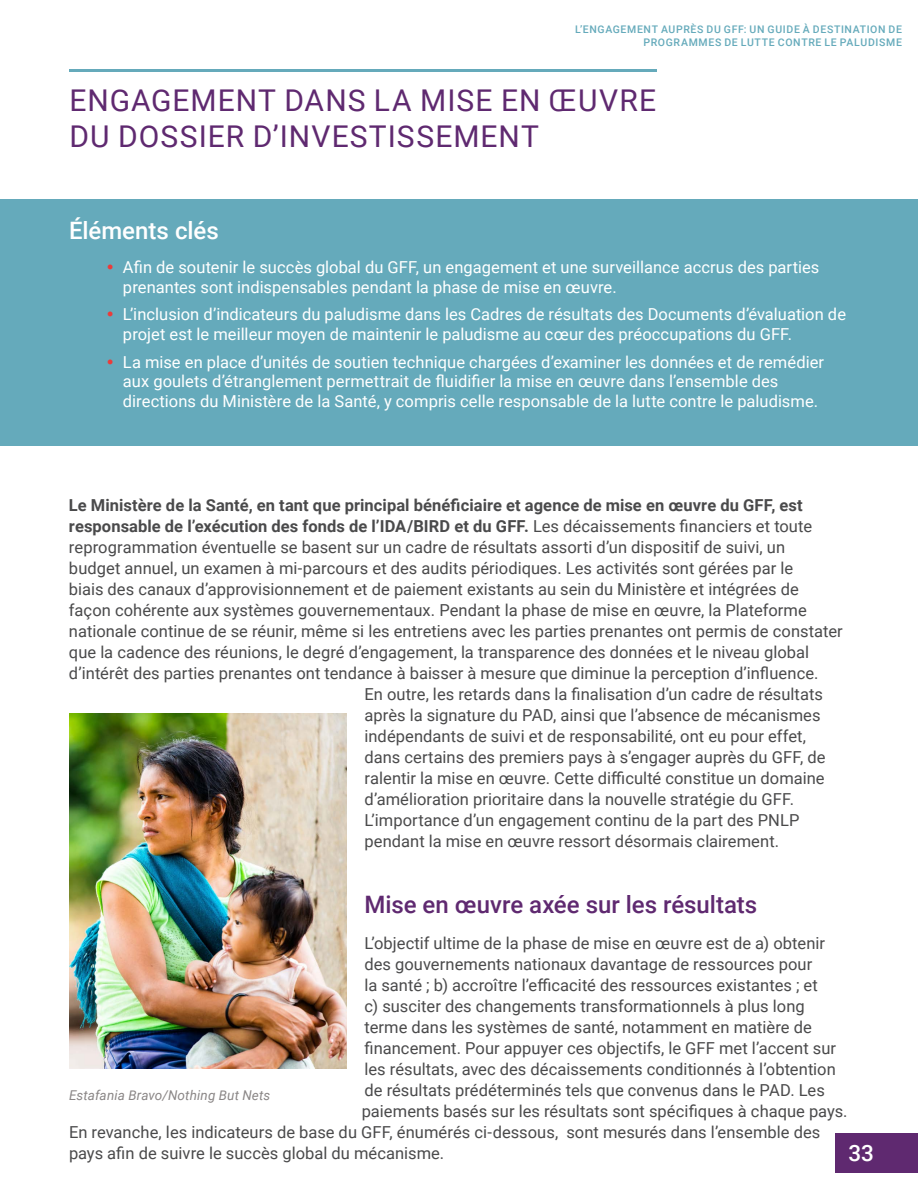
<style>
.page{position:relative;width:918px;height:1188px;background:#fff}
.page>*{position:absolute;margin:0;border:0;box-sizing:border-box;transform-origin:0 0}
.t1{font:30px/36px "Roboto";letter-spacing:.035em;color:#5f2970}
.t2{font:500 24px "Roboto";color:#5f2970}
.t3{font:500 24px "Roboto";color:#fff}
.t4{font:500 22.5px "Roboto";color:#fff}
.t5{font:16.5px "Roboto";color:#4a4a4b}
.t6{font:16.5px/19.8px "Roboto";color:#fff}
.t7{font:700 16.5px "Roboto";letter-spacing:.005em;color:#4a4a4b}
.t8{font:italic 13.5px "Roboto";letter-spacing:.01em;color:#8a8686}
.t9{font:500 10.5px/12.6px "Roboto";letter-spacing:.06em;color:#65aabb;text-align:right}
.s1{font-weight:400}
</style>
<div class="page">
<div style="left:835px;top:1133px;width:83px;height:39px;background:#5f2970"></div>
<hr style="left:69px;top:69px;width:588px;height:3px;background:#65aabb">
<div style="left:0;top:200px;width:918px;height:246px;background:#65aabb"></div>
<img style="left:69px;top:713px;width:277px;height:355px">
<p class="t9" style="left:575px;top:23px;width:328px">L’ENGAGEMENT AUPRÈS DU GFF: UN GUIDE À DESTINATION DE<br>PROGRAMMES DE LUTTE CONTRE LE PALUDISME</p>
<h1 class="t1" style="left:70px;top:81px;width:588px">ENGAGEMENT DANS LA MISE EN ŒUVRE<br>DU DOSSIER D’INVESTISSEMENT</h1>
<h2 class="t3" style="left:69px;top:213px;width:151px">Éléments clés</h2>
<p class="t6" style="left:123px;top:257px;width:698px">Afin de soutenir le succès global du GFF, un engagement et une surveillance accrus des parties prenantes sont indispensables pendant la phase de mise en œuvre.</p>
<p class="t6" style="left:123px;top:304px;width:725px">L’inclusion d’indicateurs du paludisme dans les Cadres de résultats des Documents d’évaluation de projet est le meilleur moyen de maintenir le paludisme au cœur des préoccupations du GFF.</p>
<p class="t6" style="left:123px;top:351px;width:703px">La mise en place d’unités de soutien technique chargées d’examiner les données et de remédier aux goulets d’étranglement permettrait de fluidifier la mise en œuvre dans l’ensemble des directions du Ministère de la Santé, y compris celle responsable de la lutte contre le paludisme.</p>
<p class="t7" style="left:69px;top:494px;width:735px">Le Ministère de la Santé, en tant que principal bénéficiaire et agence de mise en œuvre du GFF, est</p>
<p class="t7" style="left:69px;top:515px;width:745px">responsable de l’exécution des fonds de l’IDA/BIRD et du GFF. <span class="s1">Les décaissements financiers et toute</span></p>
<p class="t5" style="left:69px;top:536px;width:718px">reprogrammation éventuelle se basent sur un cadre de résultats assorti d’un dispositif de suivi, un</p>
<p class="t5" style="left:69px;top:557px;width:726px">budget annuel, un examen à mi-parcours et des audits périodiques. Les activités sont gérées par le</p>
<p class="t5" style="left:69px;top:578px;width:731px">biais des canaux d’approvisionnement et de paiement existants au sein du Ministère et intégrées de</p>
<p class="t5" style="left:69px;top:599px;width:739px">façon cohérente aux systèmes gouvernementaux. Pendant la phase de mise en œuvre, la Plateforme</p>
<p class="t5" style="left:69px;top:620px;width:775px">nationale continue de se réunir, même si les entretiens avec les parties prenantes ont permis de constater</p>
<p class="t5" style="left:69px;top:641px;width:742px">que la cadence des réunions, le degré d’engagement, la transparence des données et le niveau global</p>
<p class="t5" style="left:69px;top:662px;width:751px">d’intérêt des parties prenantes ont tendance à baisser à mesure que diminue la perception d’influence.</p>
<p class="t5" style="left:364px;top:683px;width:460px">En outre, les retards dans la finalisation d’un cadre de résultats</p>
<p class="t5" style="left:364px;top:704px;width:458px">après la signature du PAD, ainsi que l’absence de mécanismes</p>
<p class="t5" style="left:364px;top:725px;width:443px">indépendants de suivi et de responsabilité, ont eu pour effet,</p>
<p class="t5" style="left:364px;top:746px;width:463px">dans certains des premiers pays à s’engager auprès du GFF, de</p>
<p class="t5" style="left:364px;top:767px;width:462px">ralentir la mise en œuvre. Cette difficulté constitue un domaine</p>
<p class="t5" style="left:364px;top:788px;width:431px">d’amélioration prioritaire dans la nouvelle stratégie du GFF.</p>
<p class="t5" style="left:364px;top:809px;width:437px">L’importance d’un engagement continu de la part des PNLP</p>
<p class="t5" style="left:364px;top:830px;width:416px">pendant la mise en œuvre ressort désormais clairement.</p>
<h2 class="t2" style="left:364px;top:888px;width:394px">Mise en œuvre axée sur les résultats</h2>
<p class="t5" style="left:364px;top:932px;width:462px">L’objectif ultime de la phase de mise en œuvre est de a) obtenir</p>
<p class="t5" style="left:364px;top:953px;width:449px">des gouvernements nationaux davantage de ressources pour</p>
<p class="t5" style="left:364px;top:974px;width:455px">la santé ; b) accroître l’efficacité des ressources existantes ; et</p>
<p class="t5" style="left:364px;top:995px;width:442px">c) susciter des changements transformationnels à plus long</p>
<p class="t5" style="left:364px;top:1016px;width:449px">terme dans les systèmes de santé, notamment en matière de</p>
<p class="t5" style="left:364px;top:1037px;width:473px">financement. Pour appuyer ces objectifs, le GFF met l’accent sur</p>
<p class="t5" style="left:364px;top:1058px;width:473px">les résultats, avec des décaissements conditionnés à l’obtention</p>
<p class="t5" style="left:364px;top:1079px;width:462px">de résultats prédéterminés tels que convenus dans le PAD. Les</p>
<p class="t5" style="left:362px;top:1100px;width:487px">paiements basés sur les résultats sont spécifiques à chaque pays.</p>
<p class="t5" style="left:69px;top:1121px;width:753px">En revanche, les indicateurs de base du GFF, énumérés ci-dessous, sont mesurés dans l’ensemble des</p>
<p class="t5" style="left:69px;top:1142px;width:377px">pays afin de suivre le succès global du mécanisme.</p>
<p class="t8" style="left:69px;top:1086px;width:203px">Estafania Bravo/Nothing But Nets</p>
<h3 class="t4" style="left:848px;top:1138px;width:27px">33</h3>
</div>
